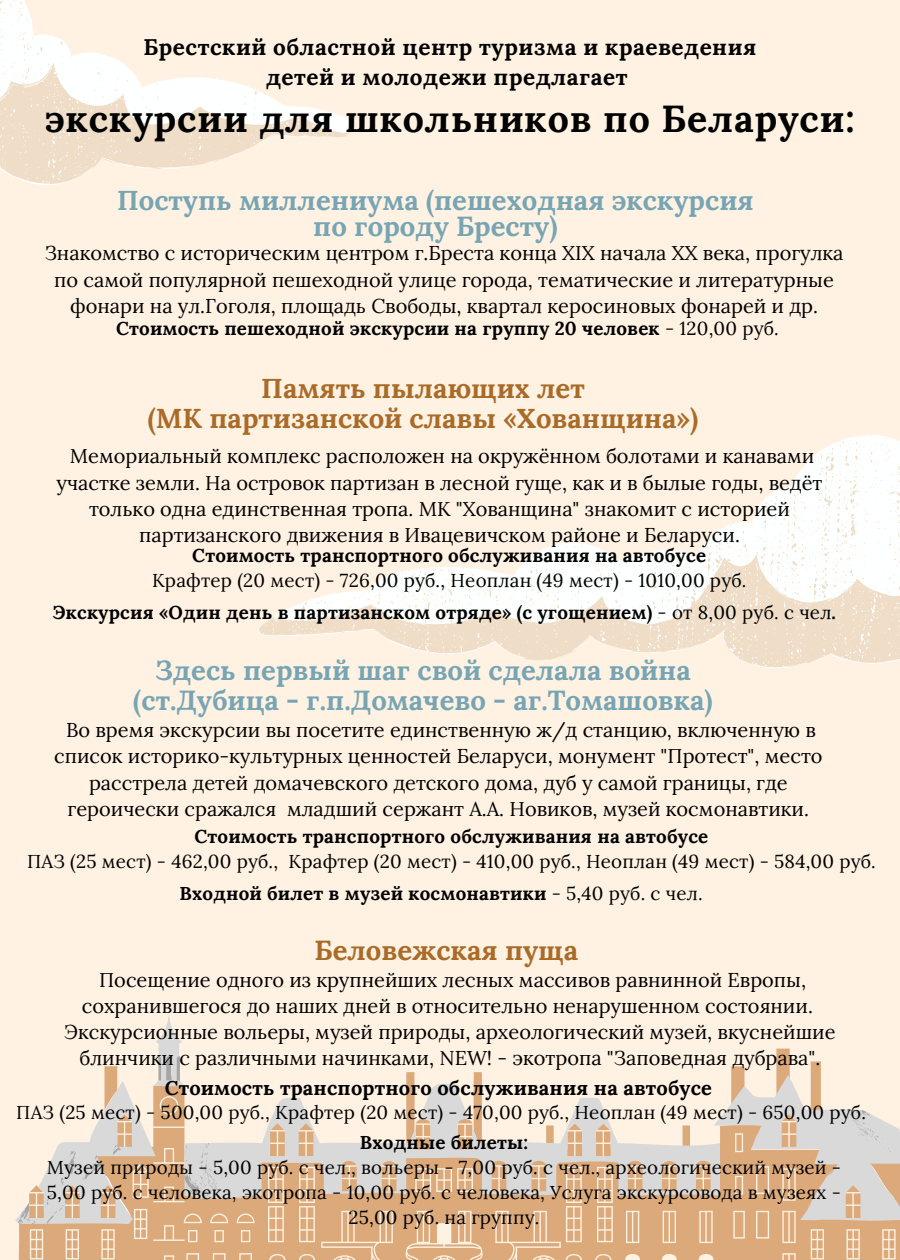
<style>
.page{position:relative;width:900px;height:1260px;background:#fff2e2}
.page>*{position:absolute;margin:0;border:0;box-sizing:border-box;transform-origin:0 0}
.t1{font:700 37.5px "Lora";letter-spacing:.025em;color:#000}
.t2{font:700 27.5px/26.2px "Lora";color:#77a5b4;text-align:center}
.t3{font:700 27.5px/30px "Lora";color:#aa6b28;text-align:center}
.t4{font:700 22.5px/30px "Lora";letter-spacing:.025em;color:#000;text-align:center}
.t5{font:20px/26.2px "Lora";color:#000;text-align:center}
.t6{font:700 20px "Lora";letter-spacing:.01em;color:#000}
.t7{font:18.75px/25px "Lora";letter-spacing:.01em;color:#000;text-align:center}
.t8{font:700 18.75px "Lora";letter-spacing:.01em;color:#000}
.s1{font-weight:400}
</style>
<div class="page">
<svg style="left:549px;top:437px;width:351px;height:110px"></svg>
<svg style="left:259px;top:547px;width:641px;height:87px"></svg>
<svg style="left:261px;top:552px;width:639px;height:117px"></svg>
<svg style="left:0;top:0;width:120px;height:62px"></svg>
<svg style="left:0;top:62px;width:353px;height:122px"></svg>
<svg style="left:104px;top:1056px;width:717px;height:40px"></svg>
<svg style="left:29px;top:1096px;width:867px;height:164px"></svg>
<p class="t4" style="left:144px;top:32px;width:614px">Брестский областной центр туризма и краеведения детей и молодежи предлагает</p>
<p class="t1" style="left:45px;top:94px;width:811px">экскурсии для школьников по Беларуси:</p>
<h2 class="t2" style="left:117px;top:187px;width:638px">Поступь миллениума (пешеходная экскурсия по городу Бресту)</h2>
<h1 class="t5" style="left:45px;top:240px;width:800px">Знакомство с историческим центром г.Бреста конца XIX начала XX века, прогулка по самой популярной пешеходной улице города, тематические и литературные фонари на ул.Гоголя, площадь Свободы, квартал керосиновых фонарей и др.</h1>
<p class="t8" style="left:116px;top:316px;width:664px">Стоимость пешеходной экскурсии на группу 20 человек <span class="s1">- 120,00 руб.</span></p>
<p class="t3" style="left:148px;top:373px;width:552px">Память пылающих лет<br>(МК партизанской славы «Хованщина»)</p>
<h1 class="t5" style="left:57px;top:443px;width:767px">Мемориальный комплекс расположен на окружённом болотами и канавами участке земли. На островок партизан в лесной гуще, как и в былые годы, ведёт только одна единственная тропа. МК "Хованщина" знакомит с историей партизанского движения в Ивацевичском районе и Беларуси.</h1>
<p class="t8" style="left:192px;top:543px;width:515px">Стоимость транспортного обслуживания на автобусе</p>
<p class="t7" style="left:152px;top:567px;width:596px">Крафтер (20 мест) - 726,00 руб., Неоплан (49 мест) - 1010,00 руб.</p>
<p class="t8" style="left:53px;top:600px;width:785px">Экскурсия «Один день в партизанском отряде» (с угощением) <span class="s1">- от 8,00 руб. с чел</span>.</p>
<p class="t2" style="left:133px;top:655px;width:581px;line-height:30px">Здесь первый шаг свой сделала война (ст.Дубица - г.п.Домачево - аг.Томашовка)</p>
<p class="t5" style="left:54px;top:717px;width:770px">Во время экскурсии вы посетите единственную ж/д станцию, включенную в список историко-культурных ценностей Беларуси, монумент "Протест", место расстрела детей домачевского детского дома, дуб у самой границы, где героически сражался младший сержант А.А. Новиков, музей космонавтики.</p>
<p class="t8" style="left:195px;top:824px;width:515px">Стоимость транспортного обслуживания на автобусе</p>
<h1 class="t7" style="left:27px;top:849px;width:850px">ПАЗ (25 мест) - 462,00 руб., Крафтер (20 мест) - 410,00 руб., Неоплан (49 мест) - 584,00 руб.</h1>
<p class="t8" style="left:180px;top:881px;width:525px">Входной билет в музей космонавтики <span class="s1">- 5,40 руб. с чел.</span></p>
<p class="t3" style="left:315px;top:935px;width:265px">Беловежская пуща</p>
<p class="t5" style="left:82px;top:966px;width:733px">Посещение одного из крупнейших лесных массивов равнинной Европы, сохранившегося до наших дней в относительно ненарушенном состоянии.</p>
<p class="t5" style="left:64px;top:1019px;width:773px">Экскурсионные вольеры, музей природы, археологический музей, вкуснейшие блинчики с различными начинками, NEW! - экотропа "Заповедная дубрава".</p>
<p class="t6" style="left:165px;top:1075px;width:549px">Стоимость транспортного обслуживания на автобусе</p>
<h1 class="t7" style="left:16px;top:1100px;width:851px">ПАЗ (25 мест) - 500,00 руб., Крафтер (20 мест) - 470,00 руб., Неоплан (49 мест) - 650,00 руб.</h1>
<p class="t8" style="left:360px;top:1130px;width:170px">Входные билеты:</p>
<p class="t7" style="left:47px;top:1155px;width:796px">Музей природы - 5,00 руб. с чел., вольеры - 7,00 руб. с чел., археологический музей -<br>5,00 руб. с человека, экотропа - 10,00 руб. с человека, Услуга экскурсовода в музеях -<br>25,00 руб. на группу.</p>
</div>
